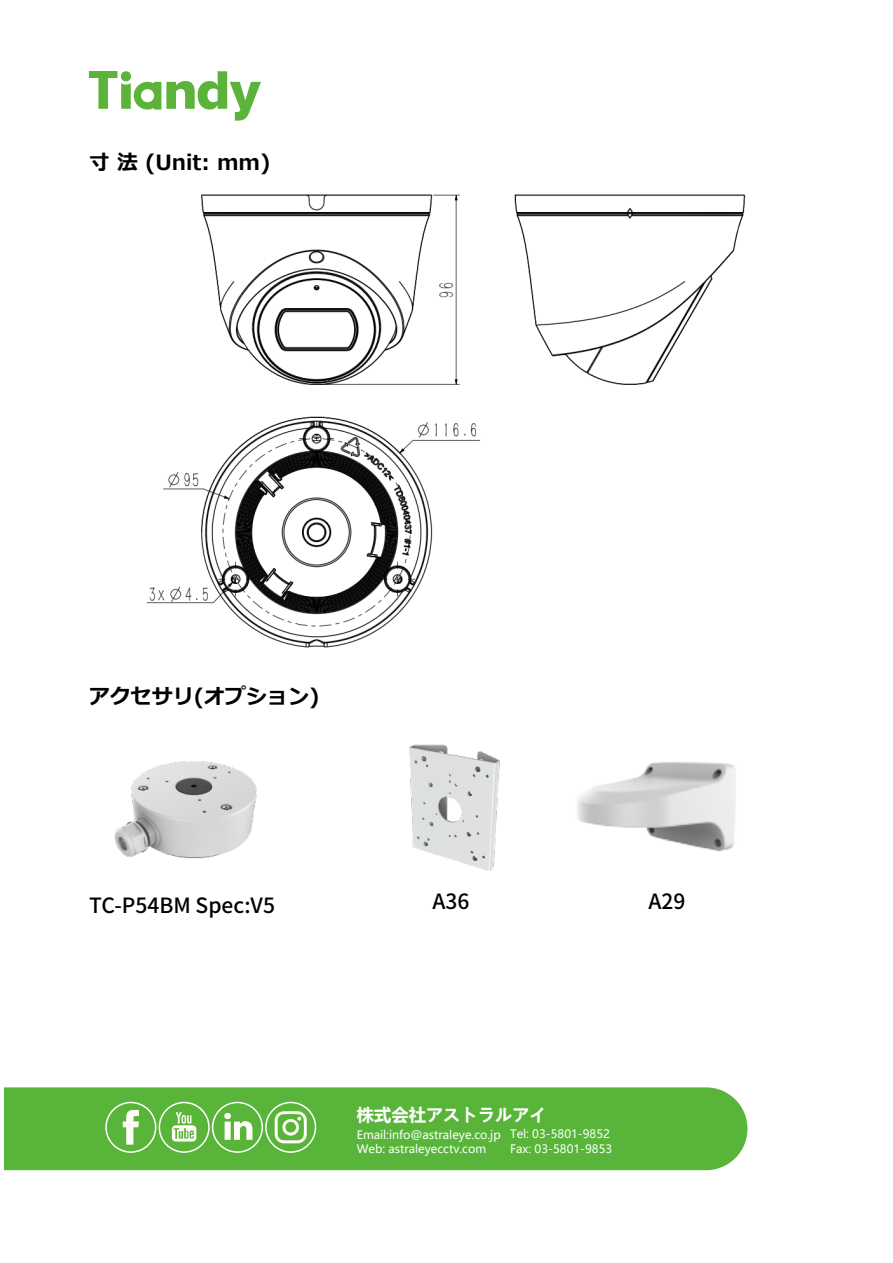
<style>
.page{position:relative;width:893px;height:1263px;background:#fff}
.page>*{position:absolute;margin:0;border:0;box-sizing:border-box;transform-origin:0 0}
.t1{font:700 21px "Meiryo";color:#000}
.t2{font:500 21px "Source Han Sans CN";color:#000}
.t3{font:700 17.25px "Microsoft Ya Hei";color:#fff}
.t4{font:11.55px/14.5px "Microsoft Ya Hei";color:#fff}
</style>
<div class="page">
<svg style="left:89px;top:71px;width:172px;height:50px"></svg>
<div style="left:4px;top:1087px;width:743px;height:83px;background:#58b539"></div>
<div style="left:105px;top:1102px;width:51px;height:51px;border:2px solid #fff;border-radius:50%"></div>
<svg style="left:123px;top:1110px;width:16px;height:35px"></svg>
<div style="left:159px;top:1102px;width:51px;height:51px;border:2px solid #fff;border-radius:50%"></div>
<svg style="left:172px;top:1112px;width:24px;height:29px"></svg>
<div style="left:212px;top:1102px;width:51px;height:51px;border:2px solid #fff;border-radius:50%"></div>
<svg style="left:224px;top:1113px;width:28px;height:27px"></svg>
<div style="left:265px;top:1102px;width:51px;height:51px;border:2px solid #fff;border-radius:50%"></div>
<svg style="left:275px;top:1111px;width:32px;height:32px"></svg>
<img style="left:114px;top:761px;width:143px;height:98px">
<img style="left:409px;top:744px;width:91px;height:127px">
<img style="left:577px;top:762px;width:159px;height:90px">
<img style="left:146px;top:194px;width:600px;height:454px">
<h1 class="t1" style="left:89px;top:147px;width:183px">寸 法 (Unit: mm)</h1>
<h1 class="t1" style="left:89px;top:682px;width:232px">アクセサリ(オプション)</h1>
<h1 class="t2" style="left:89px;top:894px;width:187px">TC-P54BM Spec:V5</h1>
<h1 class="t2" style="left:432px;top:890px;width:39px">A36</h1>
<h1 class="t2" style="left:648px;top:889px;width:39px">A29</h1>
<h2 class="t3" style="left:357px;top:1102px;width:192px">株式会社アストラルアイ</h2>
<p class="t4" style="left:357px;top:1127px;width:145px">Email:info@astraleye.co.jp<br>Web: astraleyecctv.com</p>
<p class="t4" style="left:510px;top:1126px;width:104px;line-height:15px">Tel: 03-5801-9852<br>Fax: 03-5801-9853</p>
</div>
